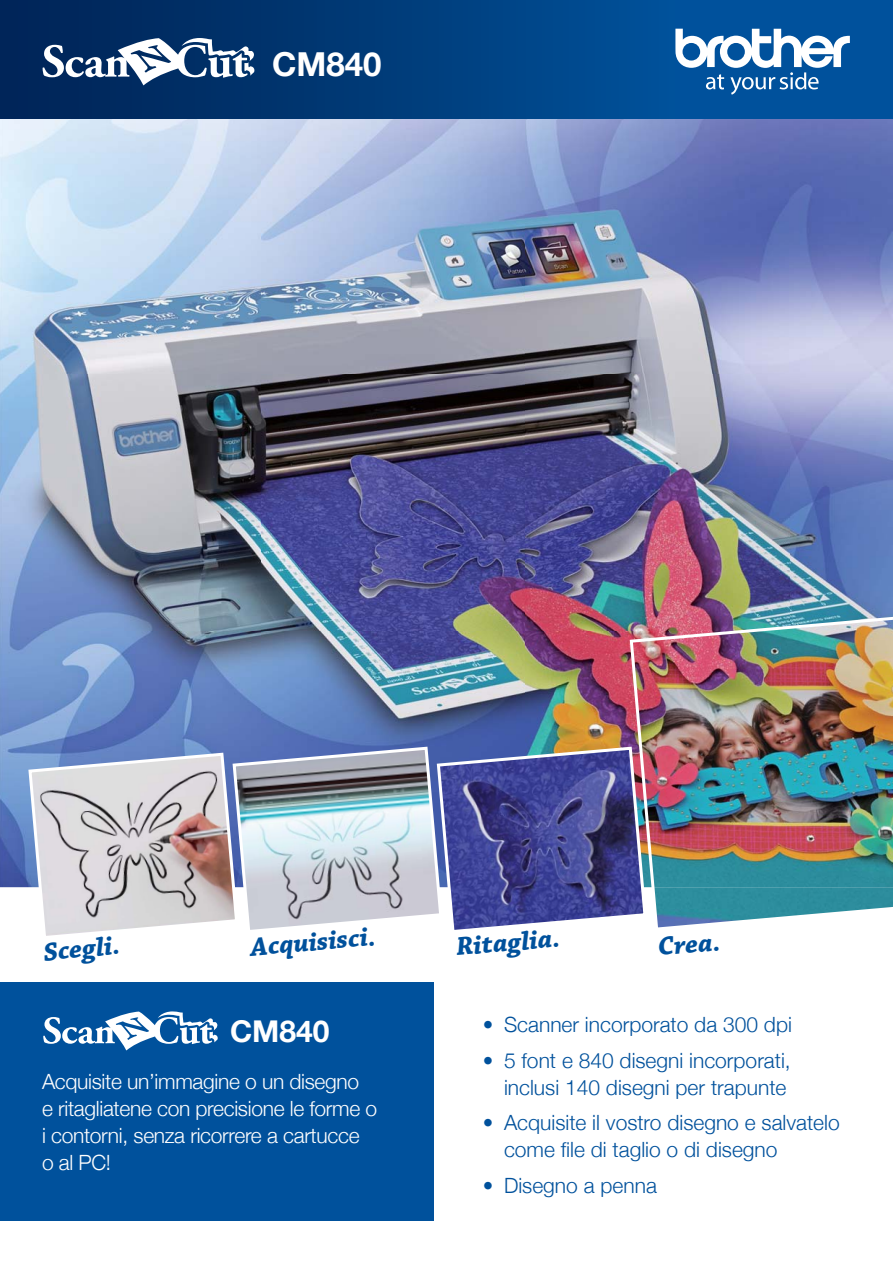
<style>
.page{position:relative;width:893px;height:1263px;background:#fff}
.page>*{position:absolute;margin:0;border:0;box-sizing:border-box;transform-origin:0 0}
.t1{font:700 33px "Helvetica Neue";color:#fff}
.t2{font:700 30px "Helvetica Neue";color:#fff}
.t3{font:italic 700 27px "Chaparral Pro";color:#00519c}
.t4{font:300 21px/27px "Helvetica Neue";color:#00519c;text-align:right}
.t5{font:300 21px/27px "Helvetica Neue";letter-spacing:-.015em;color:#fff}
</style>
<div class="page">
<div style="left:0;top:0;width:893px;height:119px;background:#00519c"></div>
<div style="left:0;top:0;width:674px;height:119px;background:linear-gradient(to right,#002253,#005098)"></div>
<div style="left:0;top:982px;width:434px;height:238px;background:#00519c"></div>
<svg style="left:675px;top:29px;width:175px;height:66px"></svg>
<svg style="left:43px;top:38px;width:211px;height:47px;background:#5b779a"></svg>
<img style="left:0;top:120px;width:893px;height:511px">
<img style="left:0;top:631px;width:628px;height:256px">
<img style="left:0;top:119px;width:893px;height:1px">
<img style="left:27px;top:745px;width:601px;height:191px">
<img style="left:628px;top:604px;width:265px;height:324px">
<svg style="left:43px;top:1011px;width:175px;height:39px"></svg>
<h1 class="t1" style="left:272px;top:44px;width:111px">CM840</h1>
<p class="t3" style="left:42px;top:941px;width:79px;rotate:-5deg">Scegli.</p>
<p class="t3" style="left:249px;top:937px;width:128px;rotate:-5deg">Acquisisci.</p>
<p class="t3" style="left:455px;top:936px;width:106px;rotate:-5deg">Ritaglia.</p>
<p class="t3" style="left:657px;top:936px;width:64px;rotate:-5deg">Crea.</p>
<h2 class="t2" style="left:230px;top:1012px;width:101px">CM840</h2>
<p class="t5" style="left:42px;top:1068px;width:337px">Acquisite un’immagine o un disegno<br>e ritagliatene con precisione le forme o i contorni, senza ricorrere a cartucce<br>o al PC!</p>
<p class="t4" style="left:483px;top:1011px;width:311px">• Scanner incorporato da 300 dpi</p>
<p class="t4" style="left:483px;top:1047px;width:309px">• 5 font e 840 disegni incorporati, inclusi 140 disegni per trapunte</p>
<p class="t4" style="left:504px;top:1109px;width:337px;text-align:left;text-indent:-21px">• Acquisite il vostro disegno e salvatelo come file di taglio o di disegno</p>
<p class="t4" style="left:483px;top:1172px;width:176px">• Disegno a penna</p>
</div>
